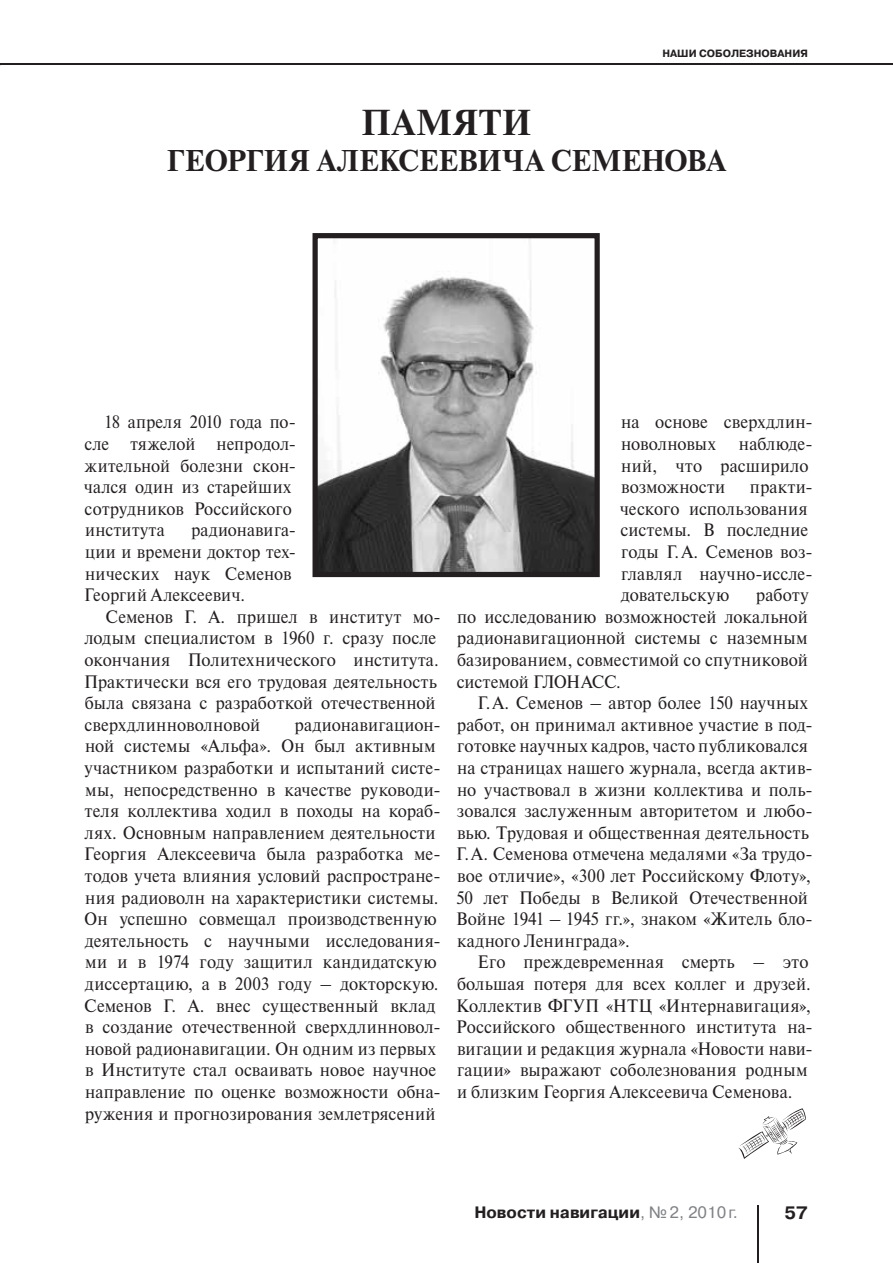
<style>
.page{position:relative;width:893px;height:1263px;background:#fff}
.page>*{position:absolute;margin:0;border:0;box-sizing:border-box;transform-origin:0 0}
.t1{font:700 36px "Newton C";letter-spacing:.025em;color:#231f20}
.t2{font:700 30px "Newton C";letter-spacing:-.005em;color:#231f20}
.t3{font:18px/21.6px "Newton C";letter-spacing:.01em;color:#231f20;scale:.95 1}
.t4{font:18px/21.6px "Newton C";letter-spacing:.01em;color:#231f20;scale:.94 1}
.t5{font:700 18px "Pragmatica C";color:#231f20}
.t6{font:700 16.5px "Pragmatica C";color:#231f20}
.t7{font:700 10.5px "Pragmatica C";color:#231f20}
.s1{font-weight:400;color:#808285}
</style>
<div class="page">
<hr style="left:0;top:64px;width:893px;height:1px;background:#231f20">
<hr style="left:757px;top:1205px;width:1px;height:58px;background:#231f20">
<svg style="left:738px;top:1108px;width:68px;height:51px"></svg>
<img style="left:318px;top:239px;width:276px;height:332px">
<div style="left:312px;top:233px;width:288px;height:344px;border:5px solid #231f20"></div>
<p class="t7" style="left:662px;top:48px;width:147px">НАШИ СОБОЛЕЗНОВАНИЯ</p>
<h1 class="t1" style="left:361px;top:102px;width:172px">ПАМЯТИ</h1>
<h2 class="t2" style="left:167px;top:144px;width:560px">ГЕОРГИЯ АЛЕКСЕЕВИЧА СЕМЕНОВА</h2>
<p class="t4" style="left:84px;top:411px;width:227px;text-indent:20px">18 апреля 2010 года по&shy;сле тяжелой непродол&shy;жительной болезни скон&shy;чался один из старейших сотрудников Российского института</p>
<p class="t4" style="left:84px;top:519px;width:227px;text-indent:107px">радионавига&shy;ции и времени доктор тех&shy;нических наук Семенов<br>Георгий Алексеевич.</p>
<p class="t3" style="left:84px;top:606px;width:377px;text-indent:21px">Семенов Г. А. пришел в институт мо&shy;лодым специалистом в 1960 г. сразу после окончания Политехнического института.<br>Практически вся его трудовая деятельность была связана с разработкой отечественной сверхдлинноволновой</p>
<p class="t3" style="left:84px;top:714px;width:377px;text-indent:211px">радионавигацион&shy;ной системы «Альфа». Он был активным участником разработки и испытаний систе&shy;мы, непосредственно в качестве руководи&shy;теля коллектива ходил в походы на кораб&shy;лях. Основным направлением деятельности Георгия Алексеевича была разработка ме&shy;тодов учета влияния условий распростране&shy;ния радиоволн на характеристики системы.<br>Он успешно совмещал производственную деятельность с научными исследования&shy;ми и в 1974 году защитил кандидатскую диссертацию, а в 2003 году – докторскую.<br>Семенов Г. А. внес существенный вклад в создание отечественной сверхдлинновол&shy;новой радионавигации. Он одним из первых в Институте стал осваивать новое научное направление по оценке возможности обна&shy;ружения и прогнозирования землетрясений</p>
<p class="t3" style="left:621px;top:411px;width:203px">на основе сверхдлин&shy;новолновых</p>
<p class="t3" style="left:621px;top:433px;width:203px;text-indent:118px">наблюде&shy;ний, что расширило возможности</p>
<p class="t3" style="left:620px;top:476px;width:204px;text-indent:130px">практи&shy;ческого использования системы. В последние годы Г.А. Семенов воз&shy;главлял научно-иссле&shy;довательскую</p>
<p class="t3" style="left:457px;top:584px;width:372px;text-align:justify;text-indent:300px">работу по исследованию возможностей локальной радионавигационной системы с наземным базированием, совместимой со спутниковой системой ГЛОНАСС.</p>
<p class="t3" style="left:456px;top:692px;width:377px;text-indent:21px">Г.А. Семенов – автор более 150 научных работ, он принимал активное участие в под&shy;готовке научных кадров, часто публиковался на страницах нашего журнала, всегда актив&shy;но участвовал в жизни коллектива и поль&shy;зовался заслуженным авторитетом и любо&shy;вью. Трудовая и общественная деятельность Г.А. Семенова отмечена медалями «За трудо&shy;вое отличие», «300 лет Российскому Флоту», 50 лет Победы в Великой Отечественной Войне 1941 – 1945 гг.», знаком «Житель бло&shy;кадного Ленинграда».</p>
<p class="t3" style="left:456px;top:951px;width:377px;text-indent:21px">Его преждевременная смерть – это большая потеря для всех коллег и друзей.<br>Коллектив ФГУП «НТЦ «Интернавигация», Российского общественного института на&shy;вигации и редакция журнала «Новости нави&shy;гации» выражают соболезнования родным и близким Георгия Алексеевича Семенова.</p>
<p class="t6" style="left:474px;top:1203px;width:265px">Новости навигации<span class="s1">, №2, 2010г.</span></p>
<p class="t5" style="left:785px;top:1203px;width:25px">57</p>
</div>
